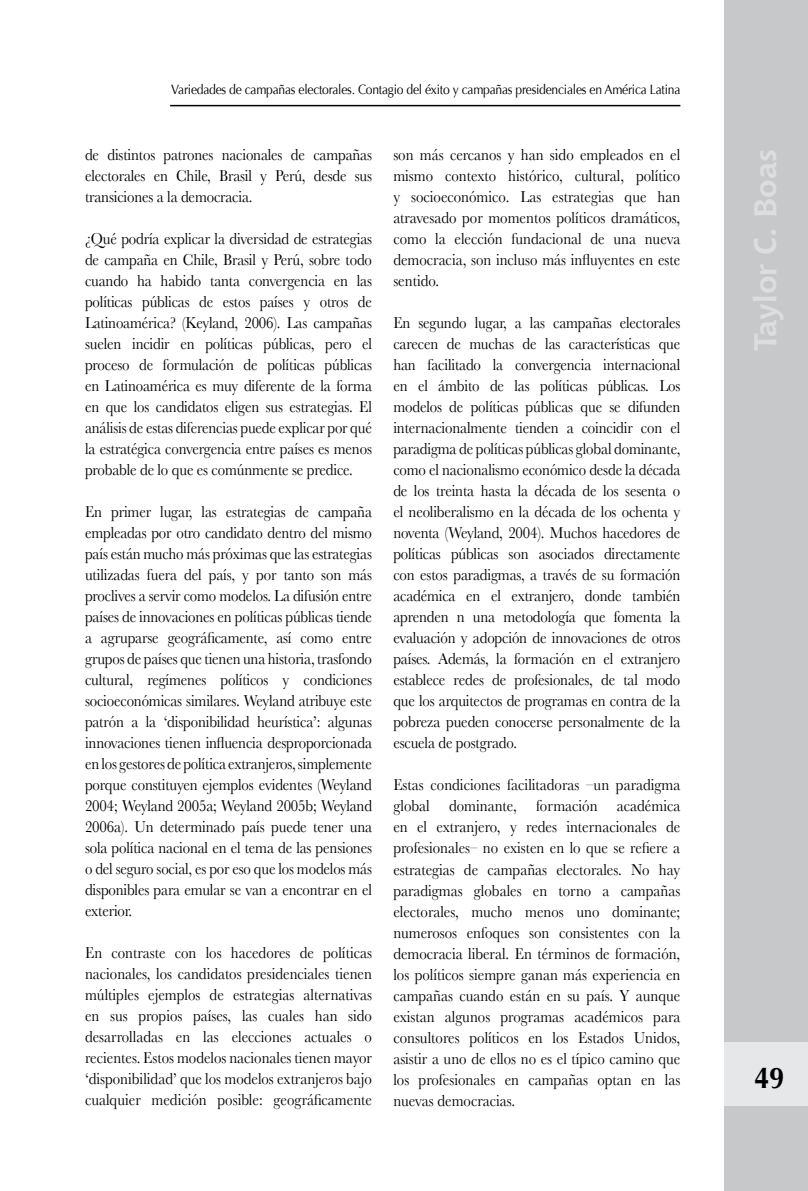
<style>
.page{position:relative;width:808px;height:1191px;background:#fff}
.page>*{position:absolute;margin:0;border:0;box-sizing:border-box;transform-origin:0 0}
.t1{font:700 31.5px "Chianti BT";color:#dcddde}
.t2{font:700 30px "Optima";color:#000;scale:.9 1}
.t3{font:16.5px/21px "Baskerville";letter-spacing:-.01em;color:#000;text-align:justify;scale:.9 1}
.t4{font:13.5px "Optima";letter-spacing:-.02em;color:#000;scale:.9 1}
</style>
<div class="page">
<div style="left:724px;top:0;width:84px;height:1191px;background:#c7c8ca"></div>
<div style="left:724px;top:1042px;width:84px;height:64px;background:#e6e7e8"></div>
<hr style="left:170px;top:105px;width:510px;height:1px;background:#000">
<p class="t4" style="left:171px;top:81px;width:567px">Variedades de campañas electorales. Contagio del éxito y campañas presidenciales en América Latina</p>
<p class="t3" style="left:85px;top:144px;width:320px">de distintos patrones nacionales de campañas electorales en Chile, Brasil y Perú, desde sus transiciones a la democracia.</p>
<p class="t3" style="left:85px;top:228px;width:320px">¿Qué podría explicar la diversidad de estrategias de campaña en Chile, Brasil y Perú, sobre todo cuando ha habido tanta convergencia en las políticas públicas de estos países y otros de Latinoamérica? (Keyland, 2006). Las campañas suelen incidir en políticas públicas, pero el proceso de formulación de políticas públicas en Latinoamérica es muy diferente de la forma en que los candidatos eligen sus estrategias. El análisis de estas diferencias puede explicar por qué la estratégica convergencia entre países es menos probable de lo que es comúnmente se predice.</p>
<p class="t3" style="left:85px;top:501px;width:320px">En primer lugar, las estrategias de campaña empleadas por otro candidato dentro del mismo país están mucho más próximas que las estrategias utilizadas fuera del país, y por tanto son más proclives a servir como modelos. La difusión entre países de innovaciones en políticas públicas tiende a agruparse geográficamente, así como entre grupos de países que tienen una historia, trasfondo cultural, regímenes políticos y condiciones socioeconómicas similares. Weyland atribuye este patrón a la ‘disponibilidad heurística’: algunas innovaciones tienen influencia desproporcionada en los gestores de política extranjeros, simplemente porque constituyen ejemplos evidentes (Weyland 2004; Weyland 2005a; Weyland 2005b; Weyland 2006a). Un determinado país puede tener una sola política nacional en el tema de las pensiones o del seguro social, es por eso que los modelos más disponibles para emular se van a encontrar en el exterior.</p>
<p class="t3" style="left:85px;top:942px;width:320px">En contraste con los hacedores de políticas nacionales, los candidatos presidenciales tienen múltiples ejemplos de estrategias alternativas en sus propios países, las cuales han sido desarrolladas en las elecciones actuales o recientes. Estos modelos nacionales tienen mayor ‘disponibilidad’ que los modelos extranjeros bajo cualquier medición posible: geográficamente</p>
<p class="t3" style="left:393px;top:144px;width:320px">son más cercanos y han sido empleados en el mismo contexto histórico, cultural, político y socioeconómico. Las estrategias que han atravesado por momentos políticos dramáticos, como la elección fundacional de una nueva democracia, son incluso más influyentes en este sentido.</p>
<p class="t3" style="left:393px;top:312px;width:320px">En segundo lugar, a las campañas electorales carecen de muchas de las características que han facilitado la convergencia internacional en el ámbito de las políticas públicas. Los modelos de políticas públicas que se difunden internacionalmente tienden a coincidir con el paradigma de políticas públicas global dominante, como el nacionalismo económico desde la década de los treinta hasta la década de los sesenta o el neoliberalismo en la década de los ochenta y noventa (Weyland, 2004). Muchos hacedores de políticas públicas son asociados directamente con estos paradigmas, a través de su formación académica en el extranjero, donde también aprenden n una metodología que fomenta la evaluación y adopción de innovaciones de otros países. Además, la formación en el extranjero establece redes de profesionales, de tal modo que los arquitectos de programas en contra de la pobreza pueden conocerse personalmente de la escuela de postgrado.</p>
<p class="t3" style="left:393px;top:774px;width:320px">Estas condiciones facilitadoras –un paradigma global dominante, formación académica en el extranjero, y redes internacionales de profesionales– no existen en lo que se refiere a estrategias de campañas electorales. No hay paradigmas globales en torno a campañas electorales, mucho menos uno dominante; numerosos enfoques son consistentes con la democracia liberal. En términos de formación, los políticos siempre ganan más experiencia en campañas cuando están en su país. Y aunque existan algunos programas académicos para consultores políticos en los Estados Unidos, asistir a uno de ellos no es el típico camino que los profesionales en campañas optan en las nuevas democracias.</p>
<h1 class="t1" style="left:746px;top:351px;width:204px;rotate:-90deg">Taylor C. Boas</h1>
<h2 class="t2" style="left:754px;top:1060px;width:35px">49</h2>
</div>
